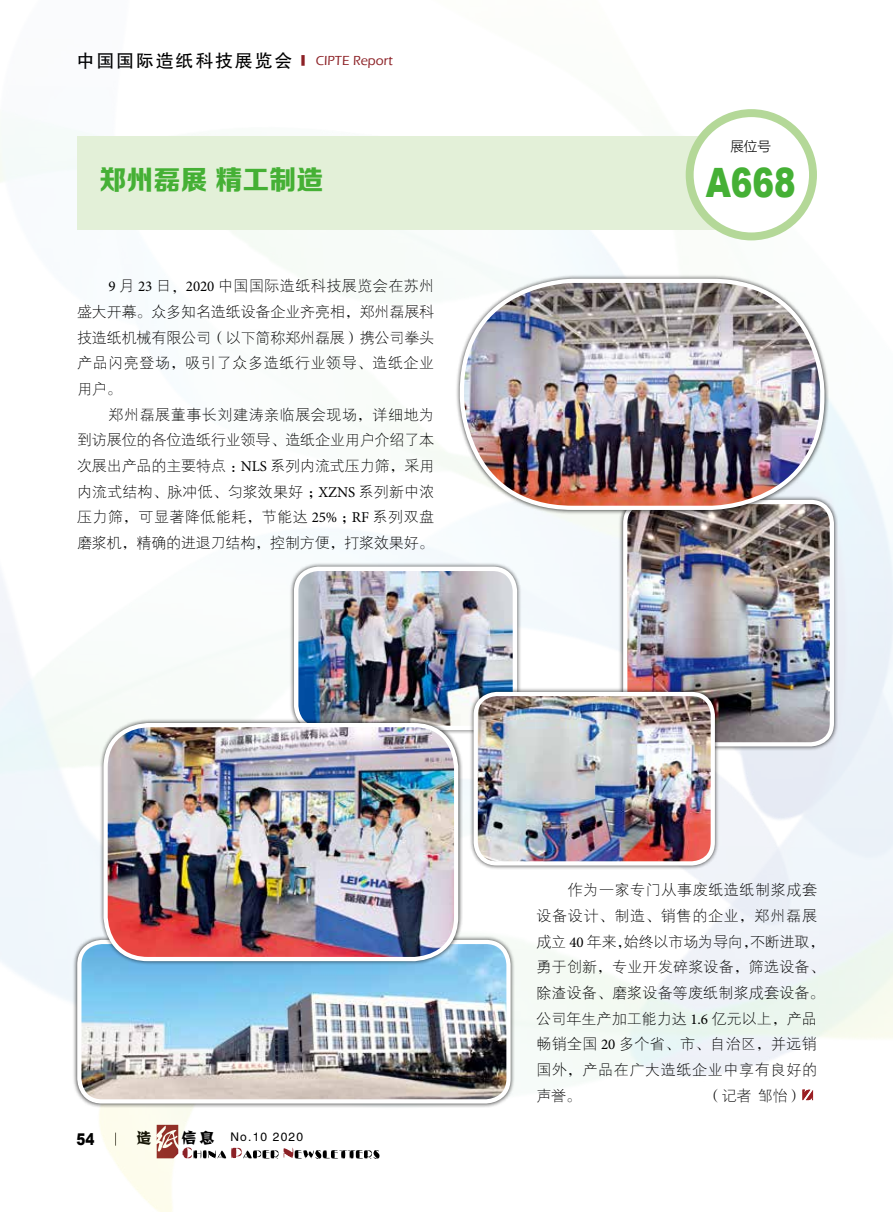
<style>
.page{position:relative;width:893px;height:1212px;background:#fff}
.page>*{position:absolute;margin:0;border:0;box-sizing:border-box;transform-origin:0 0}
.t1{font:900 40.5px "Arial";color:#45b035;scale:.8 1}
.t2{font:27px "FZZDHJW GB1 0";color:#45b035}
.t3{font:18px "FZHTK GBK1 0";letter-spacing:.1em;color:#000}
.t4{font:900 16.2px "Arial";color:#000;scale:.83 1}
.t5{font:15px/25.7px "FZXDXK GBK1 0";letter-spacing:.015em;color:#000;text-align:justify}
.t6{font:15px "FZJZK GBK1 0";color:#000}
.t7{font:13.5px "FZLTXHK GBK1 0";color:#000}
.t8{font:12px "FZHTK GBK1 0";letter-spacing:.1em;color:#000}
.s1{font-size:13.5px;color:#8c2126}
.s2{font-family:"Eras ITC";font-weight:500;font-size:13.5px;color:#8c2126}
.s3{font-family:"Minion Pro"}
.s4{font-family:"FZSYK GBK1 0"}
.s5{font-family:"FZJZK GBK1 0";font-size:15px}
</style>
<div class="page">
<img style="left:0;top:109px;width:893px;height:1103px">
<div style="left:77px;top:136px;width:658px;height:94px;background:#e3f0d8"></div>
<div style="left:690px;top:113px;width:123px;height:123px;background:#fff;border-radius:50%"></div>
<div style="left:686px;top:109px;width:131px;height:131px;border:8px solid #b4d898;border-radius:50%"></div>
<div style="left:618px;top:495px;width:220px;height:256px;background:#000;opacity:.75"></div>
<img style="left:628px;top:502px;width:204px;height:242px">
<div style="left:623px;top:500px;width:211px;height:246px;border:4px solid #fff;border-radius:21px"></div>
<div style="left:289px;top:562px;width:232px;height:173px;background:#000;opacity:.75"></div>
<img style="left:296px;top:569px;width:219px;height:156px">
<div style="left:294px;top:566px;width:223px;height:164px;border:4px solid #fff;border-radius:22px"></div>
<div style="left:455px;top:274px;width:374px;height:240px;background:#000;opacity:.75"></div>
<img style="left:462px;top:281px;width:360px;height:227px">
<div style="left:460px;top:279px;width:364px;height:231px;border:4px solid #fff;border-radius:111px"></div>
<div style="left:73px;top:935px;width:442px;height:173px;background:#000;opacity:.75"></div>
<img style="left:79px;top:942px;width:429px;height:159px">
<div style="left:77px;top:940px;width:434px;height:163px;border:4px solid #fff;border-radius:23px"></div>
<div style="left:99px;top:718px;width:364px;height:248px;background:#000;opacity:.75"></div>
<img style="left:106px;top:725px;width:350px;height:234px">
<div style="left:103px;top:723px;width:355px;height:238px;border:4px solid #fff;border-radius:43px"></div>
<div style="left:469px;top:687px;width:250px;height:183px;background:#000;opacity:.75"></div>
<img style="left:476px;top:694px;width:237px;height:169px">
<div style="left:474px;top:692px;width:241px;height:173px;border:4px solid #fff;border-radius:21px"></div>
<svg style="left:802px;top:1089px;width:11px;height:11px"></svg>
<p class="t3" style="left:77px;top:50px;width:318px">中国国际造纸科技展览会 <span class="s1">■</span> <span class="s2">CIPTE Report</span></p>
<h2 class="t2" style="left:99px;top:165px;width:225px">郑州磊展 精工制造</h2>
<p class="t5" style="left:77px;top:274px;width:359px;text-indent:32px"><span class="s3">9</span> 月 <span class="s3">23</span> 日<span class="s4">，</span><span class="s3">2020</span> 中国国际造纸科技展览会在苏州盛大开幕<span class="s4">。</span>众多知名造纸设备企业齐亮相<span class="s4">，</span>郑州磊展科技造纸机械有限公司<span class="s4">（</span>以下简称郑州磊展<span class="s4">）</span>携公司拳头产品闪亮登场<span class="s4">，</span>吸引了众多造纸行业领导<span class="s4">、</span>造纸企业用户<span class="s4">。</span></p>
<p class="t5" style="left:77px;top:402px;width:359px;text-indent:31px">郑州磊展董事长刘建涛亲临展会现场<span class="s4">，</span>详细地为到访展位的各位造纸行业领导<span class="s4">、</span>造纸企业用户介绍了本次展出产品的主要特点<span class="s4">：</span><span class="s3">NLS</span> 系列内流式压力筛<span class="s4">，</span>采用内流式结构<span class="s4">、</span>脉冲低<span class="s4">、</span>匀浆效果好<span class="s4">；</span><span class="s3">XZNS</span> 系列新中浓压力筛<span class="s4">，</span>可显著降低能耗<span class="s4">，</span>节能达 <span class="s3">25%</span> <span class="s4">；</span><span class="s3">RF</span> 系列双盘磨浆机<span class="s4">，</span>精确的进退刀结构<span class="s4">，</span>控制方便<span class="s4">，</span>打浆效果好<span class="s4">。</span></p>
<p class="t7" style="left:730px;top:139px;width:42px">展位号</p>
<h1 class="t1" style="left:706px;top:153px;width:114px">A668</h1>
<p class="t4" style="left:77px;top:1127px;width:23px">54</p>
<p class="t6" style="left:137px;top:1128px;width:16px">造</p>
<p class="t8" style="left:182px;top:1130px;width:123px"><span class="s5">信息</span> No.10 2020</p>
<p class="t5" style="left:536px;top:878px;width:290px;text-align:left;text-indent:32px">作为一家专门从事废纸造纸制浆成套设备设计<span class="s4">、</span>制造<span class="s4">、</span>销售的企业<span class="s4">，</span>郑州磊展成立 <span class="s3">40</span> 年来<span class="s4">，</span>始终以市场为导向<span class="s4">，</span>不断进取<span class="s4">，</span>勇于创新<span class="s4">，</span>专业开发碎浆设备<span class="s4">，</span>筛选设备<span class="s4">、</span>除渣设备<span class="s4">、</span>磨浆设备等废纸制浆成套设备<span class="s4">。</span>公司年生产加工能力达 <span class="s3">1.6</span> 亿元以上<span class="s4">，</span>产品畅销全国 <span class="s3">20</span> 多个省<span class="s4">、</span>市<span class="s4">、</span>自治区<span class="s4">，</span>并远销国外<span class="s4">，</span>产品在广大造纸企业中享有良好的声誉<span class="s4">。</span></p>
<p class="t5" style="left:707px;top:1083px;width:97px"><span class="s4">（</span>记者 邹怡<span class="s4">）</span></p>
</div>
